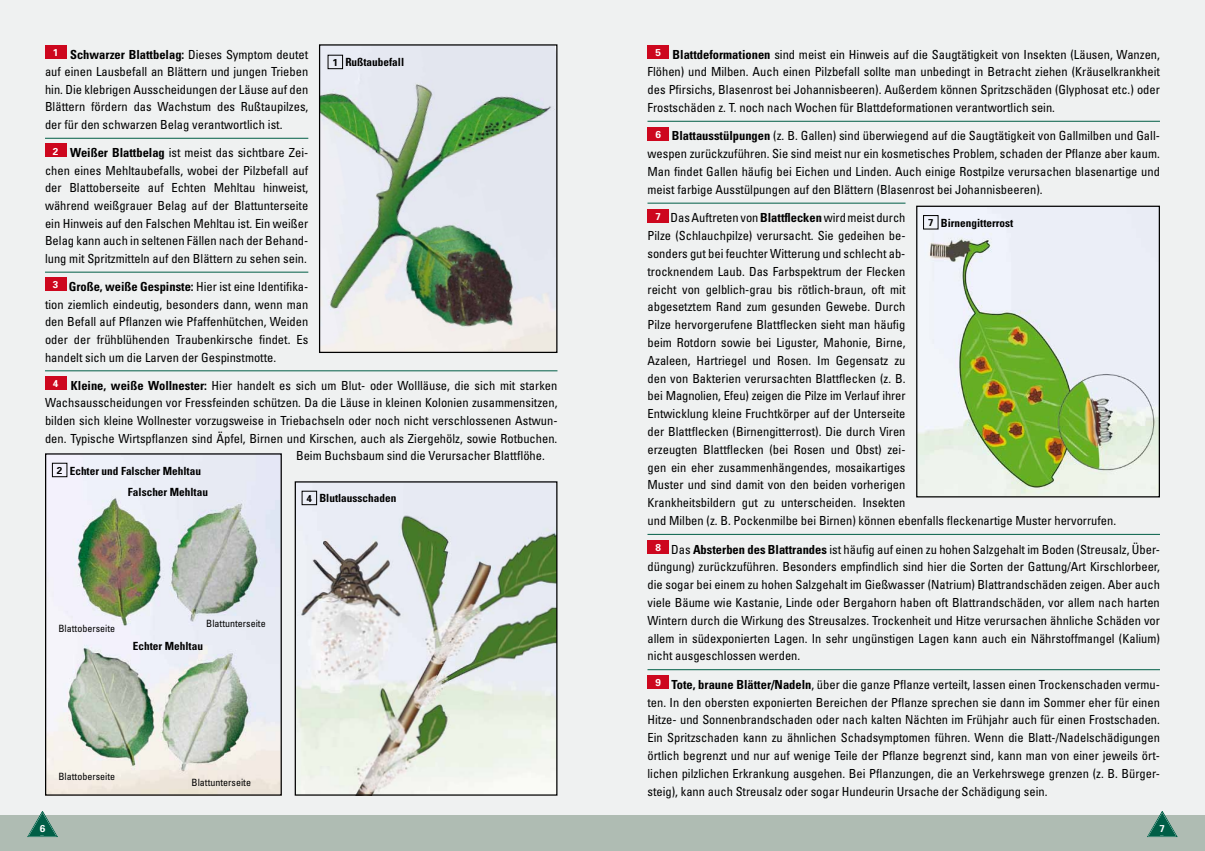
<style>
.page{position:relative;width:1205px;height:851px;background:#fff}
.page>*{position:absolute;margin:0;border:0;box-sizing:border-box;transform-origin:0 0}
.t1{font:condensed 12.5px/17.8px "Univers";color:#000;text-align:justify}
.t2{font:700 condensed 11.25px/21px "Univers";color:#000}
.t3{font:condensed 10px "Univers";color:#000}
.t4{font:700 10px "Univers";color:#fff}
.s1{font-weight:700}
.s2{font-stretch:normal;font-size:10px}
</style>
<div class="page">
<div style="left:0;top:0;width:602px;height:850px;background:#eff1f1"></div>
<div style="left:602px;top:0;width:603px;height:850px;background:#eff1f1"></div>
<div style="left:0;top:815px;width:1205px;height:35px;background:#afbcb3"></div>
<svg style="left:1147px;top:811px;width:31px;height:26px"></svg>
<svg style="left:27px;top:811px;width:31px;height:26px"></svg>
<hr style="left:45px;top:138px;width:263px;height:1px;background:#005e46">
<hr style="left:45px;top:271px;width:263px;height:1px;background:#005e46">
<hr style="left:45px;top:370px;width:512px;height:1px;background:#005e46">
<div style="left:45px;top:45px;width:21px;height:13px;background:#cd071e"></div>
<div style="left:45px;top:144px;width:21px;height:13px;background:#cd071e"></div>
<div style="left:45px;top:277px;width:21px;height:14px;background:#cd071e"></div>
<div style="left:45px;top:376px;width:21px;height:13px;background:#cd071e"></div>
<hr style="left:647px;top:121px;width:513px;height:1px;background:#005e46">
<hr style="left:647px;top:203px;width:258px;height:1px;background:#005e46">
<hr style="left:647px;top:534px;width:513px;height:1px;background:#005e46">
<hr style="left:647px;top:669px;width:513px;height:1px;background:#005e46">
<div style="left:647px;top:45px;width:22px;height:13px;background:#cd071e"></div>
<div style="left:647px;top:127px;width:22px;height:13px;background:#cd071e"></div>
<div style="left:647px;top:209px;width:22px;height:13px;background:#cd071e"></div>
<div style="left:647px;top:540px;width:22px;height:13px;background:#cd071e"></div>
<div style="left:647px;top:675px;width:22px;height:13px;background:#cd071e"></div>
<img style="left:297px;top:490px;width:258px;height:303px">
<div style="left:295px;top:481px;width:262px;height:314px;border:1px solid #000"></div>
<div style="left:302px;top:491px;width:15px;height:14px;border:1px solid #000"></div>
<img style="left:321px;top:46px;width:234px;height:305px">
<div style="left:319px;top:44px;width:238px;height:309px;border:1px solid #000"></div>
<div style="left:328px;top:55px;width:15px;height:14px;border:1px solid #000"></div>
<img style="left:918px;top:208px;width:240px;height:287px">
<div style="left:916px;top:206px;width:244px;height:291px;border:1px solid #000"></div>
<div style="left:923px;top:215px;width:15px;height:14px;border:1px solid #000"></div>
<img style="left:47px;top:455px;width:233px;height:338px">
<div style="left:45px;top:453px;width:237px;height:342px;border:1px solid #000"></div>
<div style="left:52px;top:463px;width:15px;height:14px;border:1px solid #000"></div>
<p class="t1" style="left:45px;top:45px;width:265px;text-indent:8px"><sup>1</sup> <span class="s1">Schwarzer Blattbelag:</span> Dieses Symptom deutet auf einen Lausbefall an Blättern und jungen Trieben hin. Die klebrigen Ausscheidungen der Läuse auf den Blättern fördern das Wachstum des Rußtaupilzes, der für den schwarzen Belag verantwortlich ist.</p>
<p class="t1" style="left:45px;top:144px;width:265px;text-indent:8px"><sup>2</sup> <span class="s1">Weißer Blattbelag</span> ist meist das sichtbare Zei&shy;chen eines Mehltaubefalls, wobei der Pilzbefall auf der Blattoberseite auf Echten Mehltau hinweist, während weißgrauer Belag auf der Blattunterseite ein Hinweis auf den Falschen Mehltau ist. Ein weißer Belag kann auch in seltenen Fällen nach der Behand&shy;lung mit Spritzmitteln auf den Blättern zu sehen sein.</p>
<p class="t1" style="left:45px;top:277px;width:265px;text-indent:8px"><sup>3</sup> <span class="s1">Große, weiße Gespinste:</span> Hier ist eine Identifika&shy;tion ziemlich eindeutig, besonders dann, wenn man den Befall auf Pflanzen wie Pfaffenhütchen, Weiden oder der frühblühenden Traubenkirsche findet. Es handelt sich um die Larven der Gespinstmotte.</p>
<p class="t1" style="left:53px;top:376px;width:506px"><sup>4</sup> <span class="s1">Kleine, weiße Wollnester:</span> Hier handelt es sich um Blut- oder Wollläuse, die sich mit starken</p>
<p class="t1" style="left:45px;top:394px;width:514px">Wachsausscheidungen vor Fressfeinden schützen. Da die Läuse in kleinen Kolonien zusammensitzen,</p>
<p class="t1" style="left:45px;top:411px;width:514px">bilden sich kleine Wollnester vorzugsweise in Triebachseln oder noch nicht verschlossenen Astwun-</p>
<p class="t1" style="left:45px;top:429px;width:514px">den. Typische Wirtspflanzen sind Äpfel, Birnen und Kirschen, auch als Ziergehölz, sowie Rotbuchen.</p>
<p class="t1" style="left:296px;top:446px;width:250px">Beim Buchsbaum sind die Verursacher Blattflöhe.</p>
<p class="t2" style="left:332px;top:52px;width:73px"><span class="s2">1</span> Rußtaubefall</p>
<p class="t2" style="left:128px;top:460px;width:81px;text-indent:-71px"><span class="s2">2</span> Echter und Falscher Mehltau<br>Falscher Mehltau</p>
<p class="t2" style="left:307px;top:488px;width:91px"><span class="s2">4</span> Blutlausschaden</p>
<p class="t3" style="left:58px;top:622px;width:58px">Blattoberseite</p>
<p class="t3" style="left:206px;top:616px;width:61px">Blattunterseite</p>
<p class="t2" style="left:133px;top:635px;width:71px">Echter Mehltau</p>
<p class="t3" style="left:58px;top:770px;width:58px">Blattoberseite</p>
<p class="t3" style="left:192px;top:775px;width:61px">Blattunterseite</p>
<p class="t1" style="left:647px;top:45px;width:514px;text-indent:8px"><sup>5</sup> <span class="s1">Blattdeformationen</span> sind meist ein Hinweis auf die Saugtätigkeit von Insekten (Läusen, Wanzen, Flöhen) und Milben. Auch einen Pilzbefall sollte man unbedingt in Betracht ziehen (Kräuselkrankheit des Pfirsichs, Blasenrost bei Johannisbeeren). Außerdem können Spritzschäden (Glyphosat etc.) oder Frostschäden z. T. noch nach Wochen für Blattdeformationen verantwortlich sein.</p>
<p class="t1" style="left:647px;top:127px;width:514px;text-indent:8px"><sup>6</sup> <span class="s1">Blattausstülpungen</span> (z. B. Gallen) sind überwiegend auf die Saugtätigkeit von Gallmilben und Gall&shy;wespen zurückzuführen. Sie sind meist nur ein kosmetisches Problem, schaden der Pflanze aber kaum.<br>Man findet Gallen häufig bei Eichen und Linden. Auch einige Rostpilze verursachen blasenartige und meist farbige Ausstülpungen auf den Blättern (Blasenrost bei Johannisbeeren).</p>
<p class="t1" style="left:647px;top:209px;width:470px;text-align:left;text-indent:8px"><sup>7</sup> Das Auftreten von <span class="s1">Blattflecken</span> wird meist durch<br>Pilze (Schlauchpilze) verursacht. Sie gedeihen be-<br>sonders gut bei feuchter Witterung und schlecht ab-<br>trocknendem Laub. Das Farbspektrum der Flecken<br>reicht von gelblich-grau bis rötlich-braun, oft mit<br>abgesetztem Rand zum gesunden Gewebe. Durch<br>Pilze hervorgerufene Blattflecken sieht man häufig<br>beim Rotdorn sowie bei Liguster, Mahonie, Birne,<br>Azaleen, Hartriegel und Rosen. Im Gegensatz zu<br>den von Bakterien verursachten Blattflecken (z. B.<br>bei Magnolien, Efeu) zeigen die Pilze im Verlauf ihrer<br>Entwicklung kleine Fruchtkörper auf der Unterseite<br>der Blattflecken (Birnengitterrost). Die durch Viren<br>erzeugten Blattflecken (bei Rosen und Obst) zei-<br>gen ein eher zusammenhängendes, mosaikartiges<br>Muster und sind damit von den beiden vorherigen<br>Krankheitsbildern gut zu unterscheiden. Insekten<br>und Milben (z. B. Pockenmilbe bei Birnen) können ebenfalls fleckenartige Muster hervorrufen.</p>
<p class="t1" style="left:647px;top:540px;width:514px;text-indent:8px"><sup>8</sup> Das <span class="s1">Absterben des Blattrandes</span> ist häufig auf einen zu hohen Salzgehalt im Boden (Streusalz, Über&shy;düngung) zurückzuführen. Besonders empfindlich sind hier die Sorten der Gattung/Art Kirschlorbeer, die sogar bei einem zu hohen Salzgehalt im Gießwasser (Natrium) Blattrandschäden zeigen. Aber auch viele Bäume wie Kastanie, Linde oder Bergahorn haben oft Blattrandschäden, vor allem nach harten Wintern durch die Wirkung des Streusalzes. Trockenheit und Hitze verursachen ähnliche Schäden vor allem in südexponierten Lagen. In sehr ungünstigen Lagen kann auch ein Nährstoffmangel (Kalium) nicht ausgeschlossen werden.</p>
<p class="t1" style="left:647px;top:675px;width:514px;text-indent:8px"><sup>9</sup> <span class="s1">Tote, braune Blätter/Nadeln</span>, über die ganze Pflanze verteilt, lassen einen Trockenschaden vermu&shy;ten. In den obersten exponierten Bereichen der Pflanze sprechen sie dann im Sommer eher für einen Hitze- und Sonnenbrandschaden oder nach kalten Nächten im Frühjahr auch für einen Frostschaden.<br>Ein Spritzschaden kann zu ähnlichen Schadsymptomen führen. Wenn die Blatt-/Nadelschädigungen örtlich begrenzt und nur auf wenige Teile der Pflanze begrenzt sind, kann man von einer jeweils ört&shy;lichen pilzlichen Erkrankung ausgehen. Bei Pflanzungen, die an Verkehrswege grenzen (z. B. Bürger&shy;steig), kann auch Streusalz oder sogar Hundeurin Ursache der Schädigung sein.</p>
<p class="t2" style="left:928px;top:212px;width:87px"><span class="s2">7</span> Birnengitterrost</p>
<p class="t4" style="left:40px;top:822px;width:7px">6</p>
<p class="t4" style="left:1159px;top:822px;width:7px">7</p>
</div>
